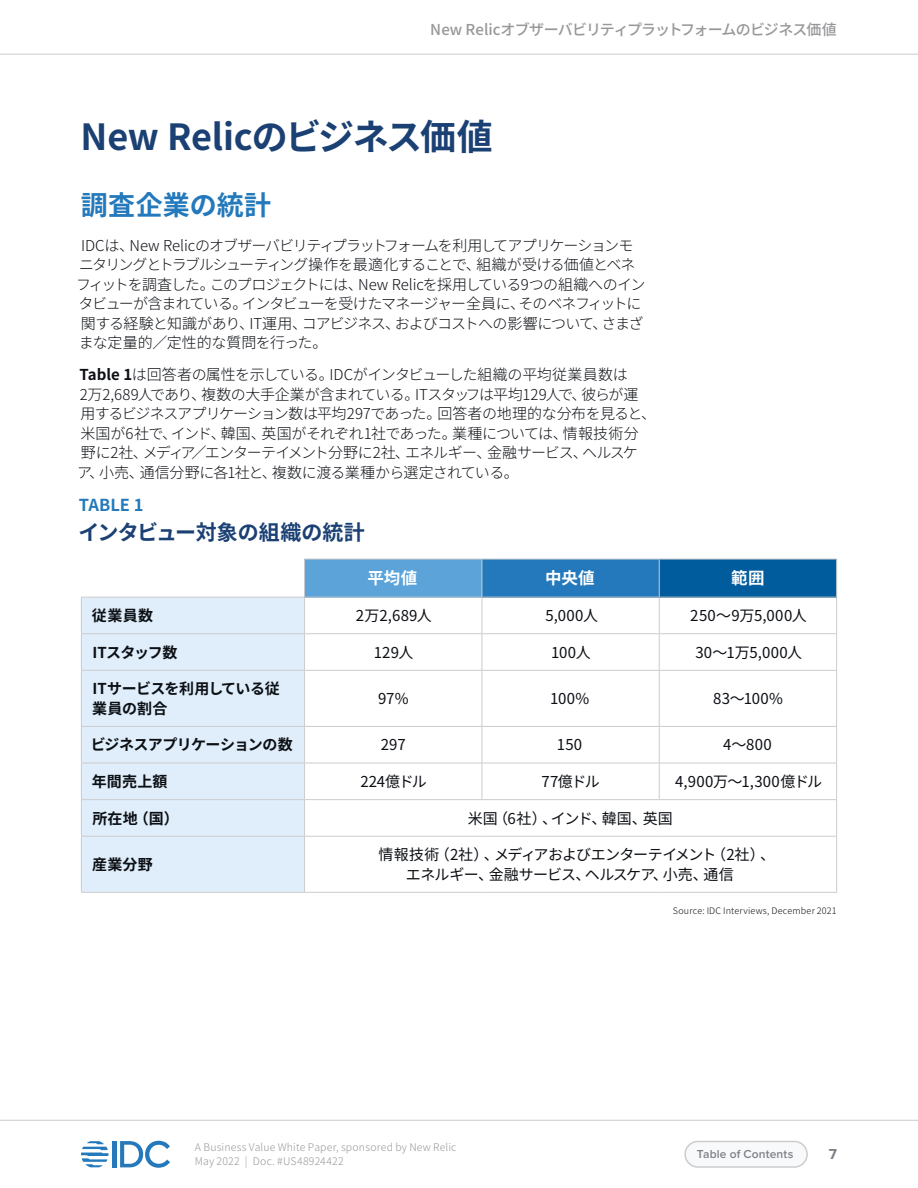
<style>
.page{position:relative;width:918px;height:1188px;background:#fff}
.page>*{position:absolute;margin:0;border:0;box-sizing:border-box;transform-origin:0 0}
.t1{font:700 36px "Noto Sans JP";letter-spacing:-.01em;color:#1b4073}
.t2{font:700 27px "Noto Sans JP";letter-spacing:.005em;color:#2379bb}
.t3{font:700 21px "Noto Sans JP";letter-spacing:-.005em;color:#1b4073}
.t4{font:700 16.5px "Noto Sans JP";letter-spacing:.01em;color:#fff}
.t5{font:700 16.5px "Noto Sans JP";color:#2379bb}
.t6{font:300 15px/19.5px "Noto Sans JP";letter-spacing:-.05em;color:#0c0f14}
.t7{font:15px "Noto Sans JP";letter-spacing:-.01em;color:#0c0f14}
.t8{font:15px/19.5px "Noto Sans JP";letter-spacing:-.04em;color:#0c0f14}
.t9{font:300 15px "Noto Sans JP";letter-spacing:-.075em;color:#0c0f14}
.t10{font:700 15px/19.5px "Noto Sans JP";letter-spacing:-.015em;color:#0c0f14}
.t11{font:500 15px "Noto Sans JP";letter-spacing:-.05em;color:#98989b}
.t12{font:300 15px "Noto Sans JP";letter-spacing:-.01em;color:#0c0f14}
.t13{font:15px "Noto Sans JP";letter-spacing:.02em;color:#0c0f14}
.t14{font:700 15px "Noto Sans JP";letter-spacing:-.04em;color:#0c0f14}
.t15{font:15px "Noto Sans JP";letter-spacing:.015em;color:#0c0f14}
.t16{font:15px "Noto Sans JP";letter-spacing:.01em;color:#0c0f14}
.t17{font:700 15px "Noto Sans JP";letter-spacing:-.045em;color:#0c0f14}
.t18{font:700 15px "Proxima Nova";color:#808188}
.t19{font:600 12px "Proxima Nova";letter-spacing:.015em;color:#808188}
.t20{font:300 10.5px/13.5px "Noto Sans JP";letter-spacing:.015em;color:#98989b}
.t21{font:300 9px "Noto Sans JP";letter-spacing:.02em;color:#0c0f14}
.s1{font-weight:700}
</style>
<div class="page">
<hr style="left:0;top:54px;width:918px;height:1px;background:#cdcccc">
<hr style="left:0;top:1120px;width:918px;height:1px;background:#cdcccc">
<hr style="left:113px;top:1141px;width:4px;height:26px;background:#2379bb">
<svg style="left:120px;top:1141px;width:50px;height:27px"></svg>
<svg style="left:81px;top:1141px;width:28px;height:26px"></svg>
<div style="left:685px;top:1142px;width:122px;height:25px;background:#f8f9fa;border-radius:13px"></div>
<div style="left:684px;top:1141px;width:124px;height:27px;border:2px solid #cdcccc;border-radius:13px"></div>
<div style="left:305px;top:559px;width:177px;height:38px;background:#5ba3d9"></div>
<div style="left:482px;top:559px;width:177px;height:38px;background:#2379bb"></div>
<div style="left:659px;top:559px;width:178px;height:38px;background:#005c9d"></div>
<div style="left:82px;top:598px;width:222px;height:294px;background:#dfeefa"></div>
<hr style="left:304px;top:559px;width:178px;height:1px;background:#cdcccc">
<hr style="left:304px;top:559px;width:1px;height:38px;background:#cdcccc">
<hr style="left:482px;top:559px;width:177px;height:1px;background:#cdcccc">
<hr style="left:482px;top:559px;width:1px;height:38px;background:#cdcccc">
<hr style="left:659px;top:559px;width:178px;height:1px;background:#cdcccc">
<hr style="left:659px;top:559px;width:1px;height:38px;background:#cdcccc">
<hr style="left:836px;top:559px;width:1px;height:38px;background:#cdcccc">
<hr style="left:81px;top:597px;width:224px;height:1px;background:#cdcccc">
<hr style="left:81px;top:598px;width:1px;height:35px;background:#cdcccc">
<hr style="left:305px;top:597px;width:177px;height:1px;background:#cdcccc">
<hr style="left:304px;top:598px;width:1px;height:35px;background:#cdcccc">
<hr style="left:482px;top:597px;width:177px;height:1px;background:#cdcccc">
<hr style="left:482px;top:598px;width:1px;height:35px;background:#cdcccc">
<hr style="left:659px;top:597px;width:178px;height:1px;background:#cdcccc">
<hr style="left:659px;top:598px;width:1px;height:35px;background:#cdcccc">
<hr style="left:836px;top:598px;width:1px;height:35px;background:#cdcccc">
<hr style="left:81px;top:633px;width:224px;height:1px;background:#cdcccc">
<hr style="left:81px;top:634px;width:1px;height:36px;background:#cdcccc">
<hr style="left:305px;top:633px;width:177px;height:1px;background:#cdcccc">
<hr style="left:304px;top:634px;width:1px;height:36px;background:#cdcccc">
<hr style="left:482px;top:633px;width:177px;height:1px;background:#cdcccc">
<hr style="left:482px;top:634px;width:1px;height:36px;background:#cdcccc">
<hr style="left:659px;top:633px;width:178px;height:1px;background:#cdcccc">
<hr style="left:659px;top:634px;width:1px;height:36px;background:#cdcccc">
<hr style="left:836px;top:634px;width:1px;height:36px;background:#cdcccc">
<hr style="left:81px;top:670px;width:224px;height:1px;background:#cdcccc">
<hr style="left:81px;top:671px;width:1px;height:55px;background:#cdcccc">
<hr style="left:305px;top:670px;width:177px;height:1px;background:#cdcccc">
<hr style="left:304px;top:671px;width:1px;height:55px;background:#cdcccc">
<hr style="left:482px;top:670px;width:177px;height:1px;background:#cdcccc">
<hr style="left:482px;top:671px;width:1px;height:55px;background:#cdcccc">
<hr style="left:659px;top:670px;width:178px;height:1px;background:#cdcccc">
<hr style="left:659px;top:671px;width:1px;height:55px;background:#cdcccc">
<hr style="left:836px;top:671px;width:1px;height:55px;background:#cdcccc">
<hr style="left:81px;top:726px;width:224px;height:1px;background:#cdcccc">
<hr style="left:81px;top:727px;width:1px;height:36px;background:#cdcccc">
<hr style="left:305px;top:726px;width:177px;height:1px;background:#cdcccc">
<hr style="left:304px;top:727px;width:1px;height:36px;background:#cdcccc">
<hr style="left:482px;top:726px;width:177px;height:1px;background:#cdcccc">
<hr style="left:482px;top:727px;width:1px;height:36px;background:#cdcccc">
<hr style="left:659px;top:726px;width:178px;height:1px;background:#cdcccc">
<hr style="left:659px;top:727px;width:1px;height:36px;background:#cdcccc">
<hr style="left:836px;top:727px;width:1px;height:36px;background:#cdcccc">
<hr style="left:81px;top:763px;width:224px;height:1px;background:#cdcccc">
<hr style="left:81px;top:763px;width:1px;height:36px;background:#cdcccc">
<hr style="left:305px;top:763px;width:177px;height:1px;background:#cdcccc">
<hr style="left:304px;top:763px;width:1px;height:36px;background:#cdcccc">
<hr style="left:482px;top:763px;width:177px;height:1px;background:#cdcccc">
<hr style="left:482px;top:763px;width:1px;height:36px;background:#cdcccc">
<hr style="left:659px;top:763px;width:178px;height:1px;background:#cdcccc">
<hr style="left:659px;top:763px;width:1px;height:36px;background:#cdcccc">
<hr style="left:836px;top:763px;width:1px;height:36px;background:#cdcccc">
<hr style="left:81px;top:799px;width:224px;height:1px;background:#cdcccc">
<hr style="left:81px;top:800px;width:1px;height:36px;background:#cdcccc">
<hr style="left:305px;top:799px;width:177px;height:1px;background:#cdcccc">
<hr style="left:304px;top:800px;width:1px;height:36px;background:#cdcccc">
<hr style="left:482px;top:799px;width:177px;height:1px;background:#cdcccc">
<hr style="left:659px;top:799px;width:178px;height:1px;background:#cdcccc">
<hr style="left:836px;top:800px;width:1px;height:36px;background:#cdcccc">
<hr style="left:81px;top:836px;width:224px;height:1px;background:#cdcccc">
<hr style="left:81px;top:837px;width:1px;height:55px;background:#cdcccc">
<hr style="left:305px;top:836px;width:177px;height:1px;background:#cdcccc">
<hr style="left:304px;top:837px;width:1px;height:55px;background:#cdcccc">
<hr style="left:482px;top:836px;width:177px;height:1px;background:#cdcccc">
<hr style="left:659px;top:836px;width:178px;height:1px;background:#cdcccc">
<hr style="left:836px;top:837px;width:1px;height:55px;background:#cdcccc">
<hr style="left:81px;top:892px;width:224px;height:1px;background:#cdcccc">
<hr style="left:305px;top:892px;width:177px;height:1px;background:#cdcccc">
<hr style="left:482px;top:892px;width:177px;height:1px;background:#cdcccc">
<hr style="left:659px;top:892px;width:178px;height:1px;background:#cdcccc">
<p class="t11" style="left:430px;top:21px;width:408px">New Relicオブザーバビリティプラットフォームのビジネス価値</p>
<h1 class="t1" style="left:81px;top:117px;width:414px">New Relicのビジネス価値</h1>
<h2 class="t2" style="left:81px;top:190px;width:192px">調査企業の統計</h2>
<p class="t6" style="left:81px;top:236px;width:554px">IDCは、New Relicのオブザーバビリティプラットフォームを利用してアプリケーションモ</p>
<p class="t9" style="left:79px;top:256px;width:558px">ニタリングとトラブルシューティング操作を最適化することで、組織が受ける価値とベネ</p>
<p class="t6" style="left:76px;top:275px;width:571px">フィットを調査した。このプロジェクトには、New Relicを採用している9つの組織へのイン</p>
<p class="t6" style="left:79px;top:294px;width:565px">タビューが含まれている。インタビューを受けたマネージャー全員に、そのベネフィットに</p>
<p class="t6" style="left:81px;top:314px;width:564px">関する経験と知識があり、IT運用、コアビジネス、およびコストへの影響について、さまざ</p>
<p class="t12" style="left:79px;top:334px;width:250px">まな定量的／定性的な質問を行った。</p>
<p class="t6" style="left:77px;top:365px;width:580px"><span class="s1">Table 1</span>は回答者の属性を示している。IDCがインタビューした組織の平均従業員数は<br>2万2,689人であり、複数の大手企業が含まれている。ITスタッフは平均129人で、彼らが運<br>用するビジネスアプリケーション数は平均297であった。回答者の地理的な分布を見ると、米国が6社で、インド、韓国、英国がそれぞれ1社であった。業種については、情報技術分<br>野に2社、メディア／エンターテイメント分野に2社、エネルギー、金融サービス、ヘルスケ<br>ア、小売、通信分野に各1社と、複数に渡る業種から選定されている。</p>
<p class="t5" style="left:79px;top:496px;width:66px">TABLE 1</p>
<h3 class="t3" style="left:78px;top:521px;width:288px">インタビュー対象の組織の統計</h3>
<p class="t4" style="left:367px;top:569px;width:52px">平均値</p>
<p class="t4" style="left:545px;top:569px;width:51px">中央値</p>
<p class="t4" style="left:731px;top:569px;width:35px">範囲</p>
<p class="t10" style="left:92px;top:606px;width:63px">従業員数</p>
<p class="t7" style="left:356px;top:607px;width:77px">2万2,689人</p>
<p class="t7" style="left:545px;top:607px;width:54px">5,000人</p>
<p class="t15" style="left:690px;top:607px;width:118px">250〜9万5,000人</p>
<p class="t17" style="left:92px;top:644px;width:87px">ITスタッフ数</p>
<p class="t7" style="left:374px;top:644px;width:41px">129人</p>
<p class="t7" style="left:551px;top:644px;width:41px">100人</p>
<p class="t16" style="left:695px;top:644px;width:108px">30〜1万5,000人</p>
<p class="t10" style="left:92px;top:679px;width:189px">ITサービスを利用している従業員の割合</p>
<p class="t7" style="left:378px;top:690px;width:32px">97%</p>
<p class="t7" style="left:550px;top:690px;width:41px">100%</p>
<p class="t7" style="left:713px;top:690px;width:71px">83～100%</p>
<p class="t14" style="left:91px;top:736px;width:203px">ビジネスアプリケーションの数</p>
<p class="t7" style="left:381px;top:736px;width:27px">297</p>
<p class="t7" style="left:557px;top:736px;width:27px">150</p>
<p class="t7" style="left:723px;top:736px;width:50px">4〜800</p>
<p class="t10" style="left:92px;top:772px;width:77px">年間売上額</p>
<p class="t7" style="left:360px;top:773px;width:68px">224億ドル</p>
<p class="t7" style="left:542px;top:773px;width:60px">77億ドル</p>
<p class="t13" style="left:675px;top:773px;width:148px">4,900万～1,300億ドル</p>
<p class="t10" style="left:93px;top:809px;width:88px">所在地（国）</p>
<p class="t7" style="left:468px;top:810px;width:207px">米国（6社）、インド、韓国、英国</p>
<p class="t10" style="left:92px;top:855px;width:62px">産業分野</p>
<p class="t8" style="left:406px;top:845px;width:371px;text-indent:-27px">情報技術（2社）、メディアおよびエンターテイメント（2社）、エネルギー、金融サービス、ヘルスケア、小売、通信</p>
<p class="t21" style="left:673px;top:906px;width:165px">Source: IDC Interviews, December 2021</p>
<p class="t20" style="left:195px;top:1141px;width:263px">A Business Value White Paper, sponsored by New Relic<br>May 2022 | Doc. #US48924422</p>
<p class="t19" style="left:697px;top:1147px;width:98px">Table of Contents</p>
<p class="t18" style="left:829px;top:1142px;width:10px">7</p>
</div>
